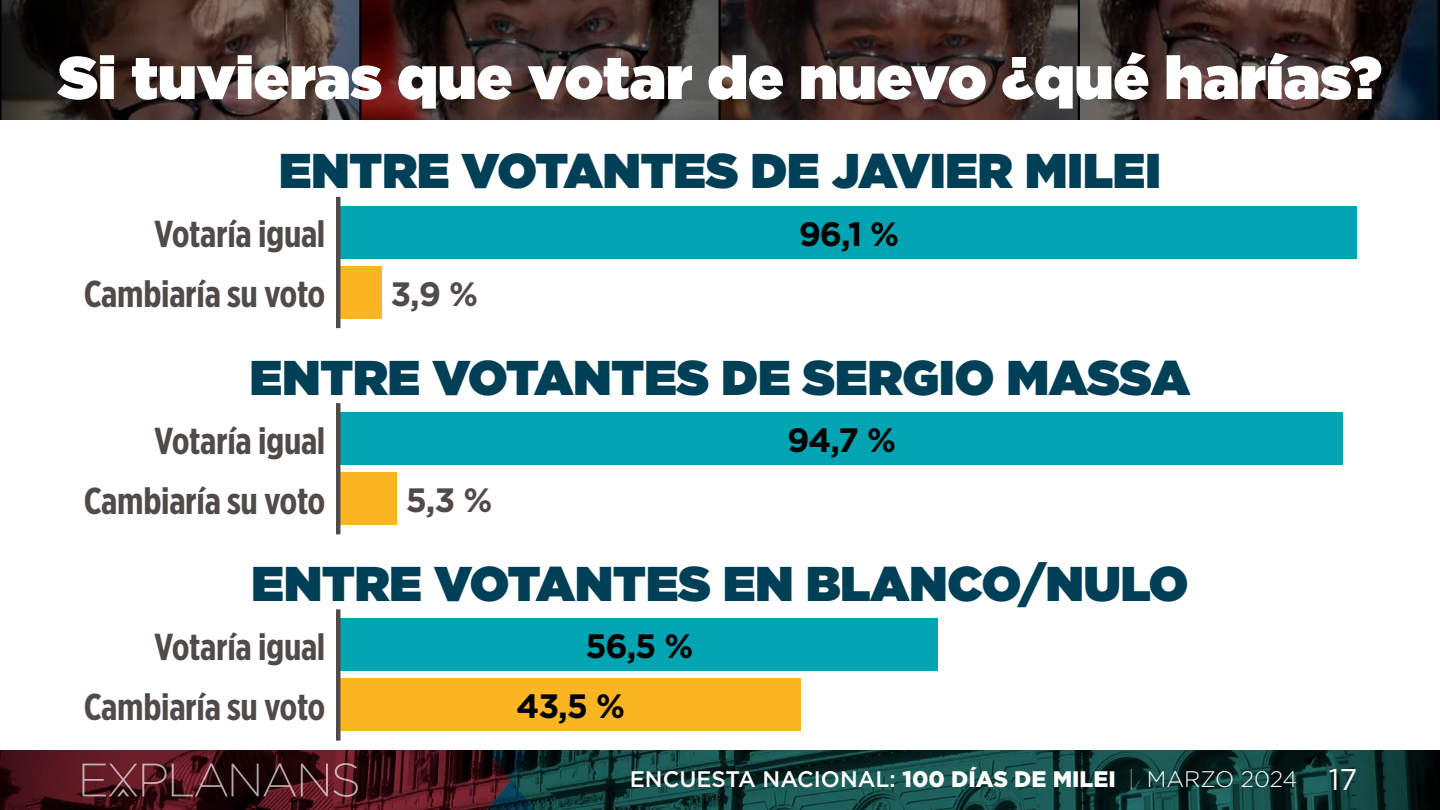
<style>
.page{position:relative;width:1440px;height:810px;background:#fff}
.page>*{position:absolute;margin:0;border:0;box-sizing:border-box;transform-origin:0 0}
.t1{font:900 60px "Gotham";color:#fff}
.t2{font:900 48.75px "Gotham";color:#004057}
.t3{font:700 37.5px "Gotham X Narrow";letter-spacing:-.01em;color:#514b48}
.t4{font:700 33.75px "Gotham";letter-spacing:-.035em;color:#000}
.t5{font:700 33.75px "Gotham";color:#514b48}
.t6{font:500 22.5px "Gotham";color:#fff}
.s1{font-weight:900}
.s2{font-weight:100}
.s3{font-weight:300}
.s4{font-weight:400;font-size:30px}
</style>
<div class="page">
<img style="left:0;top:750px;width:1440px;height:60px">
<svg style="left:82px;top:763px;width:276px;height:34px;background:#56292f"></svg>
<svg style="left:0;top:0;width:1440px;height:120px;background:#3b2b28"></svg>
<div style="left:340px;top:206px;width:1018px;height:53px;background:#00a4b2"></div>
<div style="left:340px;top:412px;width:1003px;height:53px;background:#00a4b2"></div>
<div style="left:340px;top:619px;width:598px;height:52px;background:#00a4b2"></div>
<div style="left:340px;top:266px;width:42px;height:53px;background:#fab522"></div>
<div style="left:340px;top:472px;width:57px;height:53px;background:#fab522"></div>
<div style="left:340px;top:679px;width:461px;height:52px;background:#fab522"></div>
<hr style="left:336px;top:197px;width:4px;height:131px;background:#514b48">
<hr style="left:336px;top:403px;width:4px;height:131px;background:#514b48">
<hr style="left:336px;top:609px;width:4px;height:132px;background:#514b48">
<h1 class="t1" style="left:58px;top:35px;width:1325px">Si tuvieras que votar de nuevo ¿qué harías?</h1>
<h2 class="t2" style="left:279px;top:136px;width:883px">ENTRE VOTANTES DE JAVIER MILEI</h2>
<p class="t3" style="left:154px;top:211px;width:173px">Votaría igual</p>
<p class="t3" style="left:84px;top:271px;width:243px">Cambiaría su voto</p>
<p class="t5" style="left:390px;top:272px;width:89px">3,9 %</p>
<p class="t4" style="left:799px;top:212px;width:102px">96,1 %</p>
<h2 class="t2" style="left:250px;top:342px;width:942px">ENTRE VOTANTES DE SERGIO MASSA</h2>
<p class="t3" style="left:154px;top:417px;width:173px">Votaría igual</p>
<p class="t3" style="left:84px;top:477px;width:243px">Cambiaría su voto</p>
<p class="t5" style="left:406px;top:478px;width:88px">5,3 %</p>
<p class="t4" style="left:787px;top:418px;width:111px">94,7 %</p>
<h2 class="t2" style="left:252px;top:549px;width:938px">ENTRE VOTANTES EN BLANCO/NULO</h2>
<p class="t3" style="left:154px;top:624px;width:173px">Votaría igual</p>
<p class="t3" style="left:84px;top:684px;width:243px">Cambiaría su voto</p>
<p class="t4" style="left:585px;top:624px;width:110px">56,5 %</p>
<p class="t4" style="left:516px;top:684px;width:110px">43,5 %</p>
<p class="t6" style="left:630px;top:764px;width:729px">ENCUESTA NACIONAL: <span class="s1">100 DÍAS DE MILEI</span> <span class="s2">|</span> <span class="s3">MARZO 2024</span> <span class="s4">17</span></p>
</div>
